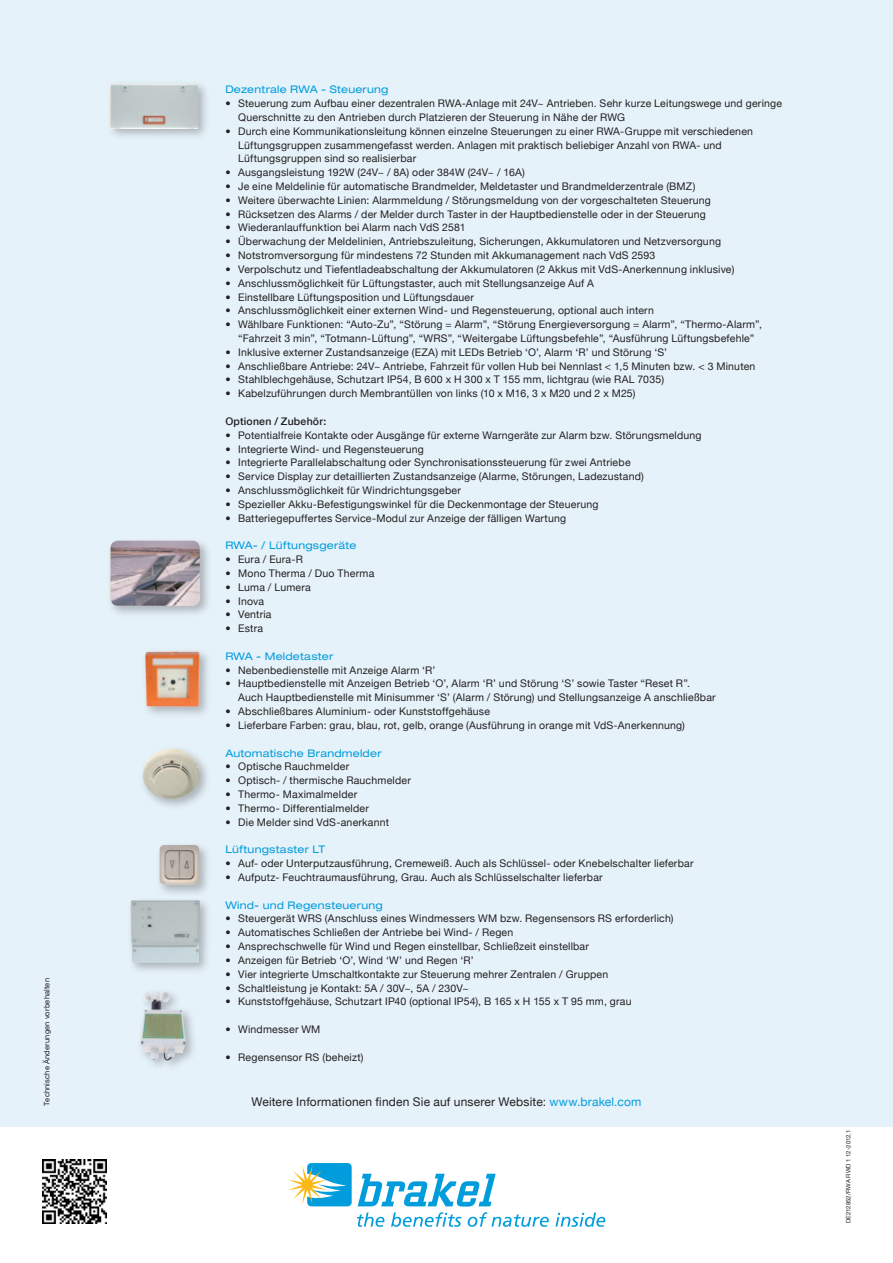
<style>
.page{position:relative;width:893px;height:1263px;background:#fff}
.page>*{position:absolute;margin:0;border:0;box-sizing:border-box;transform-origin:0 0}
.t1{font:12px "Helvetica Neue";letter-spacing:.015em;color:#231f20}
.t2{font:10.5px/13.8px "Helvetica Neue";letter-spacing:.02em;color:#231f20}
.t3{font:expanded 10.5px "Helvetica Neue";letter-spacing:.02em;color:#019cdc}
.t4{font:500 10.5px "Helvetica Neue";letter-spacing:.02em;color:#231f20}
.t5{font:7.5px "Helvetica Neue";letter-spacing:.025em;color:#231f20}
.t6{font:6px "Helvetica Neue";letter-spacing:.01em;color:#231f20}
.s1{color:#019cdc}
</style>
<div class="page">
<div style="left:0;top:0;width:893px;height:1127px;background:#e6f2fa"></div>
<svg style="left:288px;top:1163px;width:64px;height:43px"></svg>
<svg style="left:358px;top:1174px;width:138px;height:32px"></svg>
<svg style="left:357px;top:1212px;width:27px;height:15px"></svg>
<svg style="left:391px;top:1212px;width:71px;height:15px"></svg>
<svg style="left:468px;top:1212px;width:81px;height:15px"></svg>
<svg style="left:555px;top:1212px;width:50px;height:15px"></svg>
<div style="left:107px;top:80px;width:103px;height:61px;background:#231f20;opacity:.3"></div>
<img style="left:111px;top:84px;width:87px;height:44px">
<div style="left:141px;top:647px;width:71px;height:72px;background:#231f20;opacity:.3"></div>
<img style="left:145px;top:652px;width:55px;height:55px">
<div style="left:139px;top:745px;width:73px;height:66px;background:#231f20;opacity:.3"></div>
<img style="left:143px;top:748px;width:57px;height:51px">
<div style="left:156px;top:841px;width:56px;height:56px;background:#231f20;opacity:.3"></div>
<img style="left:159px;top:845px;width:40px;height:40px">
<div style="left:127px;top:896px;width:85px;height:79px;background:#231f20;opacity:.3"></div>
<img style="left:131px;top:900px;width:69px;height:63px">
<div style="left:137px;top:987px;width:61px;height:85px;background:#231f20;opacity:.3"></div>
<img style="left:141px;top:990px;width:45px;height:70px">
<div style="left:107px;top:537px;width:105px;height:81px;background:#231f20;opacity:.3"></div>
<img style="left:111px;top:541px;width:89px;height:65px">
<img style="left:43px;top:1160px;width:63px;height:63px">
<p class="t5" style="left:43px;top:1106px;width:129px;rotate:-90deg">Technische Änderungen vorbehalten</p>
<p class="t3" style="left:225px;top:83px;width:165px">Dezentrale RWA - Steuerung</p>
<p class="t2" style="left:238px;top:96px;width:545px;text-indent:-13px">• Steuerung zum Aufbau einer dezentralen RWA-Anlage mit 24V~ Antrieben. Sehr kurze Leitungswege und geringe<br>Querschnitte zu den Antrieben durch Platzieren der Steuerung in Nähe der RWG</p>
<p class="t2" style="left:238px;top:124px;width:516px;text-indent:-13px">• Durch eine Kommunikationsleitung können einzelne Steuerungen zu einer RWA-Gruppe mit verschiedenen<br>Lüftungsgruppen zusammengefasst werden. Anlagen mit praktisch beliebiger Anzahl von RWA- und<br>Lüftungsgruppen sind so realisierbar</p>
<p class="t2" style="left:225px;top:165px;width:301px">• Ausgangsleistung 192W (24V~ / 8A) oder 384W (24V~ / 16A)</p>
<p class="t2" style="left:225px;top:179px;width:472px">• Je eine Meldelinie für automatische Brandmelder, Meldetaster und Brandmelderzentrale (BMZ)</p>
<p class="t2" style="left:225px;top:193px;width:487px">• Weitere überwachte Linien: Alarmmeldung / Störungsmeldung von der vorgeschalteten Steuerung</p>
<p class="t2" style="left:225px;top:207px;width:482px">• Rücksetzen des Alarms / der Melder durch Taster in der Hauptbedienstelle oder in der Steuerung</p>
<p class="t2" style="left:225px;top:221px;width:242px">• Wiederanlauffunktion bei Alarm nach VdS 2581</p>
<p class="t2" style="left:225px;top:234px;width:497px">• Überwachung der Meldelinien, Antriebszuleitung, Sicherungen, Akkumulatoren und Netzversorgung</p>
<p class="t2" style="left:225px;top:248px;width:431px">• Notstromversorgung für mindestens 72 Stunden mit Akkumanagement nach VdS 2593</p>
<p class="t2" style="left:225px;top:262px;width:510px">• Verpolschutz und Tiefentladeabschaltung der Akkumulatoren (2 Akkus mit VdS-Anerkennung inklusive)</p>
<p class="t2" style="left:225px;top:276px;width:370px">• Anschlussmöglichkeit für Lüftungstaster, auch mit Stellungsanzeige Auf A</p>
<p class="t2" style="left:225px;top:290px;width:250px">• Einstellbare Lüftungsposition und Lüftungsdauer</p>
<p class="t2" style="left:225px;top:304px;width:430px">• Anschlussmöglichkeit einer externen Wind- und Regensteuerung, optional auch intern</p>
<p class="t2" style="left:225px;top:317px;width:538px;text-align:center">• Wählbare Funktionen: “Auto-Zu”, “Störung = Alarm”, “Störung Energieversorgung = Alarm”, “Thermo-Alarm”, “Fahrzeit 3 min”, “Totmann-Lüftung”, “WRS”, “Weitergabe Lüftungsbefehle”, “Ausführung Lüftungsbefehle”</p>
<p class="t2" style="left:225px;top:345px;width:443px">• Inklusive externer Zustandsanzeige (EZA) mit LEDs Betrieb ‘O’, Alarm ‘R’ und Störung ‘S’</p>
<p class="t2" style="left:225px;top:359px;width:531px">• Anschließbare Antriebe: 24V~ Antriebe, Fahrzeit für vollen Hub bei Nennlast &lt; 1,5 Minuten bzw. &lt; 3 Minuten</p>
<p class="t2" style="left:225px;top:373px;width:440px">• Stahlblechgehäuse, Schutzart IP54, B 600 x H 300 x T 155 mm, lichtgrau (wie RAL 7035)</p>
<p class="t2" style="left:225px;top:386px;width:412px">• Kabelzuführungen durch Membrantüllen von links (10 x M16, 3 x M20 und 2 x M25)</p>
<p class="t4" style="left:225px;top:415px;width:102px">Optionen / Zubehör:</p>
<p class="t2" style="left:225px;top:428px;width:478px">• Potentialfreie Kontakte oder Ausgänge für externe Warngeräte zur Alarm bzw. Störungsmeldung</p>
<p class="t2" style="left:225px;top:442px;width:200px">• Integrierte Wind- und Regensteuerung</p>
<p class="t2" style="left:225px;top:456px;width:407px">• Integrierte Parallelabschaltung oder Synchronisationssteuerung für zwei Antriebe</p>
<p class="t2" style="left:225px;top:469px;width:420px">• Service Display zur detaillierten Zustandsanzeige (Alarme, Störungen, Ladezustand)</p>
<p class="t2" style="left:225px;top:483px;width:237px">• Anschlussmöglichkeit für Windrichtungsgeber</p>
<p class="t2" style="left:225px;top:497px;width:375px">• Spezieller Akku-Befestigungswinkel für die Deckenmontage der Steuerung</p>
<p class="t2" style="left:225px;top:511px;width:342px">• Batteriegepuffertes Service-Modul zur Anzeige der fälligen Wartung</p>
<p class="t3" style="left:225px;top:539px;width:133px">RWA- / Lüftungsgeräte</p>
<p class="t2" style="left:225px;top:552px;width:79px">• Eura / Eura-R</p>
<p class="t2" style="left:225px;top:566px;width:150px">• Mono Therma / Duo Therma</p>
<p class="t2" style="left:225px;top:580px;width:87px">• Luma / Lumera</p>
<p class="t2" style="left:225px;top:594px;width:40px">• Inova</p>
<p class="t2" style="left:225px;top:608px;width:48px">• Ventria</p>
<p class="t2" style="left:225px;top:621px;width:39px">• Estra</p>
<p class="t3" style="left:225px;top:650px;width:110px">RWA - Meldetaster</p>
<p class="t2" style="left:225px;top:663px;width:212px">• Nebenbedienstelle mit Anzeige Alarm ‘R’</p>
<p class="t2" style="left:238px;top:677px;width:479px;text-indent:-13px">• Hauptbedienstelle mit Anzeigen Betrieb ‘O’, Alarm ‘R’ und Störung ‘S’ sowie Taster “Reset R”.<br>Auch Hauptbedienstelle mit Minisummer ‘S’ (Alarm / Störung) und Stellungsanzeige A anschließbar</p>
<p class="t2" style="left:225px;top:704px;width:266px">• Abschließbares Aluminium- oder Kunststoffgehäuse</p>
<p class="t2" style="left:225px;top:718px;width:461px">• Lieferbare Farben: grau, blau, rot, gelb, orange (Ausführung in orange mit VdS-Anerkennung)</p>
<p class="t3" style="left:225px;top:746px;width:158px">Automatische Brandmelder</p>
<p class="t2" style="left:225px;top:760px;width:125px">• Optische Rauchmelder</p>
<p class="t2" style="left:225px;top:773px;width:187px">• Optisch- / thermische Rauchmelder</p>
<p class="t2" style="left:225px;top:787px;width:133px">• Thermo- Maximalmelder</p>
<p class="t2" style="left:225px;top:801px;width:145px">• Thermo- Differentialmelder</p>
<p class="t2" style="left:225px;top:815px;width:165px">• Die Melder sind VdS-anerkannt</p>
<p class="t3" style="left:225px;top:843px;width:101px">Lüftungstaster LT</p>
<p class="t2" style="left:225px;top:856px;width:470px">• Auf- oder Unterputzausführung, Cremeweiß. Auch als Schlüssel- oder Knebelschalter lieferbar</p>
<p class="t2" style="left:225px;top:870px;width:379px">• Aufputz- Feuchtraumausführung, Grau. Auch als Schlüsselschalter lieferbar</p>
<p class="t3" style="left:225px;top:898px;width:159px">Wind- und Regensteuerung</p>
<p class="t2" style="left:225px;top:912px;width:450px">• Steuergerät WRS (Anschluss eines Windmessers WM bzw. Regensensors RS erforderlich)</p>
<p class="t2" style="left:225px;top:925px;width:289px">• Automatisches Schließen der Antriebe bei Wind- / Regen</p>
<p class="t2" style="left:225px;top:939px;width:365px">• Ansprechschwelle für Wind und Regen einstellbar, Schließzeit einstellbar</p>
<p class="t2" style="left:225px;top:953px;width:250px">• Anzeigen für Betrieb ‘O’, Wind ‘W’ und Regen ‘R’</p>
<p class="t2" style="left:225px;top:967px;width:384px">• Vier integrierte Umschaltkontakte zur Steuerung mehrer Zentralen / Gruppen</p>
<p class="t2" style="left:225px;top:981px;width:245px">• Schaltleistung je Kontakt: 5A / 30V~, 5A / 230V~</p>
<p class="t2" style="left:225px;top:994px;width:408px">• Kunststoffgehäuse, Schutzart IP40 (optional IP54), B 165 x H 155 x T 95 mm, grau</p>
<p class="t2" style="left:225px;top:1022px;width:97px">• Windmesser WM</p>
<p class="t2" style="left:225px;top:1050px;width:140px">• Regensensor RS (beheizt)</p>
<p class="t1" style="left:251px;top:1094px;width:392px">Weitere Informationen finden Sie auf unserer Website: <span class="s1">www.brakel.com</span></p>
<p class="t6" style="left:845px;top:1223px;width:95px;rotate:-90deg">DE212852/RWA RWD 1 12-2012.1</p>
</div>
